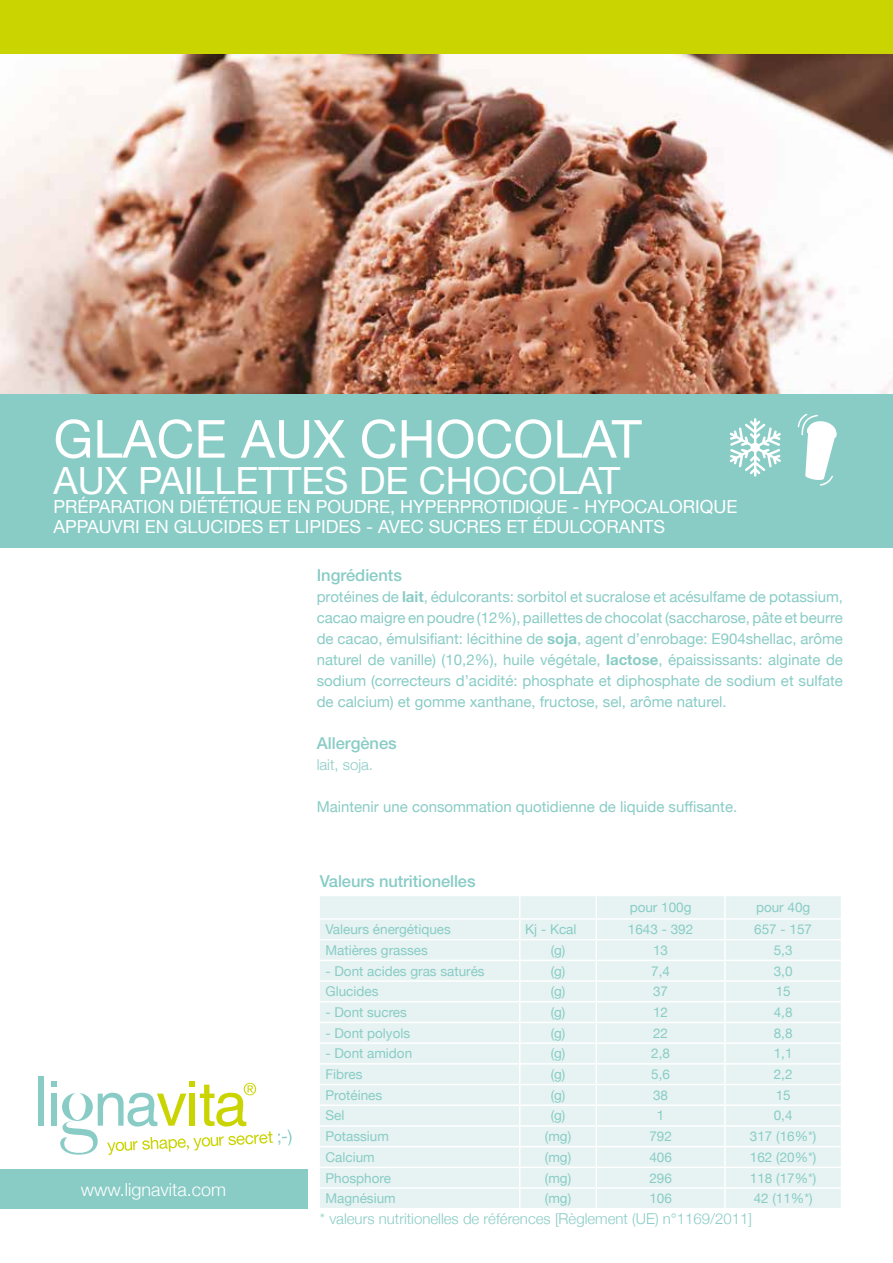
<style>
.page{position:relative;width:893px;height:1263px;background:#fff}
.page>*{position:absolute;margin:0;border:0;box-sizing:border-box;transform-origin:0 0}
.t1{font:52.5px "Helvetica Neue";color:#fff}
.t2{font:37.5px "Helvetica Neue";color:#fff}
.t3{font:18px/19.5px "Helvetica Neue";color:#fff}
.t4{font:300 18px "Helvetica Neue";color:#fff}
.t5{font:500 16.5px "Helvetica Neue LT Std";letter-spacing:-.005em;color:#89ccc6}
.t6{font:15px/21px "Helvetica Neue";color:#89ccc6;text-align:justify}
.t7{font:300 15px "Helvetica Neue";color:#89ccc6}
.t8{font:13.5px "Helvetica Neue";color:#89ccc6}
.s1{font-weight:700}
</style>
<div class="page">
<div style="left:0;top:0;width:893px;height:54px;background:#cad400"></div>
<div style="left:0;top:393px;width:893px;height:154px;background:#89ccc6"></div>
<div style="left:0;top:1169px;width:307px;height:40px;background:#89ccc6"></div>
<div style="left:38px;top:1076px;width:6px;height:50px;background:#89ccc6"></div>
<svg style="left:52px;top:1082px;width:240px;height:73px"></svg>
<img style="left:0;top:54px;width:893px;height:339px">
<div style="left:320px;top:896px;width:521px;height:312px;background:#e6f3f2"></div>
<hr style="left:724px;top:896px;width:2px;height:22px;background:#fff">
<hr style="left:320px;top:918px;width:200px;height:2px;background:#fff">
<hr style="left:520px;top:918px;width:76px;height:2px;background:#fff">
<hr style="left:596px;top:918px;width:129px;height:2px;background:#fff">
<hr style="left:725px;top:918px;width:117px;height:2px;background:#fff">
<hr style="left:320px;top:939px;width:200px;height:1px;background:#fff">
<hr style="left:520px;top:939px;width:76px;height:1px;background:#fff">
<hr style="left:596px;top:939px;width:129px;height:1px;background:#fff">
<hr style="left:725px;top:939px;width:117px;height:1px;background:#fff">
<hr style="left:320px;top:959px;width:200px;height:2px;background:#fff">
<hr style="left:520px;top:959px;width:76px;height:2px;background:#fff">
<hr style="left:596px;top:959px;width:129px;height:2px;background:#fff">
<hr style="left:725px;top:959px;width:117px;height:2px;background:#fff">
<hr style="left:320px;top:980px;width:200px;height:2px;background:#fff">
<hr style="left:520px;top:980px;width:76px;height:2px;background:#fff">
<hr style="left:596px;top:980px;width:129px;height:2px;background:#fff">
<hr style="left:725px;top:980px;width:117px;height:2px;background:#fff">
<svg style="left:724px;top:920px;width:2px;height:81px"></svg>
<hr style="left:320px;top:1001px;width:200px;height:1px;background:#fff">
<hr style="left:520px;top:1001px;width:76px;height:1px;background:#fff">
<hr style="left:596px;top:1001px;width:129px;height:1px;background:#fff">
<hr style="left:725px;top:1001px;width:117px;height:1px;background:#fff">
<hr style="left:724px;top:1002px;width:2px;height:20px;background:#fff">
<hr style="left:320px;top:1022px;width:200px;height:1px;background:#fff">
<hr style="left:520px;top:1022px;width:76px;height:1px;background:#fff">
<hr style="left:596px;top:1022px;width:129px;height:1px;background:#fff">
<hr style="left:725px;top:1022px;width:117px;height:1px;background:#fff">
<hr style="left:320px;top:1042px;width:200px;height:2px;background:#fff">
<hr style="left:520px;top:1042px;width:76px;height:2px;background:#fff">
<hr style="left:596px;top:1042px;width:129px;height:2px;background:#fff">
<hr style="left:725px;top:1042px;width:117px;height:2px;background:#fff">
<svg style="left:724px;top:1023px;width:2px;height:40px"></svg>
<hr style="left:320px;top:1063px;width:200px;height:1px;background:#fff">
<hr style="left:520px;top:1063px;width:76px;height:1px;background:#fff">
<hr style="left:596px;top:1063px;width:129px;height:1px;background:#fff">
<hr style="left:725px;top:1063px;width:117px;height:1px;background:#fff">
<hr style="left:724px;top:1064px;width:2px;height:20px;background:#fff">
<hr style="left:320px;top:1084px;width:200px;height:1px;background:#fff">
<hr style="left:520px;top:1084px;width:76px;height:1px;background:#fff">
<hr style="left:596px;top:1084px;width:129px;height:1px;background:#fff">
<hr style="left:725px;top:1084px;width:117px;height:1px;background:#fff">
<hr style="left:320px;top:1104px;width:200px;height:2px;background:#fff">
<hr style="left:520px;top:1104px;width:76px;height:2px;background:#fff">
<hr style="left:596px;top:1104px;width:129px;height:2px;background:#fff">
<hr style="left:725px;top:1104px;width:117px;height:2px;background:#fff">
<hr style="left:320px;top:1125px;width:200px;height:2px;background:#fff">
<hr style="left:520px;top:1125px;width:76px;height:2px;background:#fff">
<hr style="left:596px;top:1125px;width:129px;height:2px;background:#fff">
<hr style="left:725px;top:1125px;width:117px;height:2px;background:#fff">
<hr style="left:320px;top:1146px;width:200px;height:1px;background:#fff">
<hr style="left:520px;top:1146px;width:76px;height:1px;background:#fff">
<hr style="left:596px;top:1146px;width:129px;height:1px;background:#fff">
<hr style="left:725px;top:1146px;width:117px;height:1px;background:#fff">
<hr style="left:596px;top:1166px;width:129px;height:2px;background:#fff">
<hr style="left:725px;top:1166px;width:117px;height:2px;background:#fff">
<svg style="left:519px;top:896px;width:1px;height:312px"></svg>
<hr style="left:596px;top:1187px;width:129px;height:2px;background:#fff">
<svg style="left:596px;top:896px;width:1px;height:312px"></svg>
<hr style="left:725px;top:1187px;width:117px;height:2px;background:#fff">
<svg style="left:724px;top:1085px;width:2px;height:123px"></svg>
<hr style="left:320px;top:1166px;width:200px;height:2px;background:#fff">
<hr style="left:520px;top:1166px;width:76px;height:2px;background:#fff">
<hr style="left:320px;top:1187px;width:200px;height:2px;background:#fff">
<hr style="left:520px;top:1187px;width:76px;height:2px;background:#fff">
<svg style="left:730px;top:418px;width:51px;height:59px"></svg>
<svg style="left:798px;top:414px;width:39px;height:72px"></svg>
<h1 class="t1" style="left:53px;top:401px;width:590px">GLACE AUX CHOCOLAT</h1>
<h2 class="t2" style="left:53px;top:453px;width:568px">AUX PAILLETTES DE CHOCOLAT</h2>
<p class="t3" style="left:53px;top:498px;width:686px">PRÉPARATION DIÉTÉTIQUE EN POUDRE, HYPERPROTIDIQUE - HYPOCALORIQUE<br>APPAUVRI EN GLUCIDES ET LIPIDES - AVEC SUCRES ET ÉDULCORANTS</p>
<p class="t5" style="left:317px;top:565px;width:87px">Ingrédients</p>
<p class="t6" style="left:317px;top:587px;width:528px">protéines de <span class="s1">lait</span>, édulcorants: sorbitol et sucralose et acésulfame de potassium, cacao maigre en poudre (12%), paillettes de chocolat (saccharose, pâte et beurre de cacao, émulsifiant: lécithine de <span class="s1">soja</span>, agent d’enrobage: E904shellac, arôme naturel de vanille) (10,2%), huile végétale, <span class="s1">lactose</span>, épaississants: alginate de sodium (correcteurs d’acidité: phosphate et diphosphate de sodium et sulfate de calcium) et gomme xanthane, fructose, sel, arôme naturel.</p>
<p class="t5" style="left:317px;top:733px;width:82px">Allergènes</p>
<p class="t7" style="left:317px;top:752px;width:58px">lait, soja.</p>
<p class="t6" style="left:317px;top:797px;width:422px">Maintenir une consommation quotidienne de liquide suffisante.</p>
<p class="t4" style="left:81px;top:1174px;width:147px">www.lignavita.com</p>
<p class="t5" style="left:320px;top:871px;width:157px">Valeurs nutritionelles</p>
<p class="t8" style="left:630px;top:898px;width:63px">pour 100g</p>
<p class="t8" style="left:756px;top:898px;width:56px">pour 40g</p>
<p class="t8" style="left:325px;top:919px;width:127px">Valeurs énergétiques</p>
<p class="t8" style="left:525px;top:919px;width:53px">Kj - Kcal</p>
<p class="t8" style="left:628px;top:919px;width:67px">1643 - 392</p>
<p class="t8" style="left:754px;top:919px;width:59px">657 - 157</p>
<p class="t8" style="left:325px;top:940px;width:104px">Matières grasses</p>
<p class="t8" style="left:551px;top:940px;width:16px">(g)</p>
<p class="t8" style="left:653px;top:940px;width:17px">13</p>
<p class="t8" style="left:774px;top:940px;width:20px">5,3</p>
<p class="t8" style="left:325px;top:961px;width:161px">- Dont acides gras saturés</p>
<p class="t8" style="left:551px;top:961px;width:16px">(g)</p>
<p class="t8" style="left:651px;top:961px;width:20px">7,4</p>
<p class="t8" style="left:774px;top:961px;width:20px">3,0</p>
<p class="t8" style="left:325px;top:982px;width:55px">Glucides</p>
<p class="t8" style="left:551px;top:982px;width:16px">(g)</p>
<p class="t8" style="left:653px;top:982px;width:17px">37</p>
<p class="t8" style="left:776px;top:982px;width:17px">15</p>
<p class="t8" style="left:325px;top:1002px;width:83px">- Dont sucres</p>
<p class="t8" style="left:551px;top:1002px;width:16px">(g)</p>
<p class="t8" style="left:653px;top:1002px;width:17px">12</p>
<p class="t8" style="left:774px;top:1002px;width:20px">4,8</p>
<p class="t8" style="left:325px;top:1023px;width:86px">- Dont polyols</p>
<p class="t8" style="left:551px;top:1023px;width:16px">(g)</p>
<p class="t8" style="left:653px;top:1023px;width:17px">22</p>
<p class="t8" style="left:774px;top:1023px;width:20px">8,8</p>
<p class="t8" style="left:325px;top:1044px;width:88px">- Dont amidon</p>
<p class="t8" style="left:551px;top:1044px;width:16px">(g)</p>
<p class="t8" style="left:651px;top:1044px;width:20px">2,8</p>
<p class="t8" style="left:774px;top:1044px;width:20px">1,1</p>
<p class="t8" style="left:325px;top:1064px;width:39px">Fibres</p>
<p class="t8" style="left:551px;top:1064px;width:16px">(g)</p>
<p class="t8" style="left:651px;top:1064px;width:20px">5,6</p>
<p class="t8" style="left:774px;top:1064px;width:20px">2,2</p>
<p class="t8" style="left:325px;top:1085px;width:58px">Protéines</p>
<p class="t8" style="left:551px;top:1085px;width:16px">(g)</p>
<p class="t8" style="left:653px;top:1085px;width:17px">38</p>
<p class="t8" style="left:776px;top:1085px;width:17px">15</p>
<p class="t8" style="left:325px;top:1106px;width:20px">Sel</p>
<p class="t8" style="left:551px;top:1106px;width:16px">(g)</p>
<p class="t8" style="left:657px;top:1106px;width:9px">1</p>
<p class="t8" style="left:774px;top:1106px;width:20px">0,4</p>
<p class="t8" style="left:325px;top:1126px;width:65px">Potassium</p>
<p class="t8" style="left:545px;top:1126px;width:28px">(mg)</p>
<p class="t8" style="left:649px;top:1126px;width:24px">792</p>
<p class="t8" style="left:750px;top:1126px;width:68px">317 (16%*)</p>
<p class="t8" style="left:325px;top:1147px;width:51px">Calcium</p>
<p class="t8" style="left:545px;top:1147px;width:28px">(mg)</p>
<p class="t8" style="left:649px;top:1147px;width:24px">406</p>
<p class="t8" style="left:750px;top:1147px;width:68px">162 (20%*)</p>
<p class="t8" style="left:325px;top:1168px;width:67px">Phosphore</p>
<p class="t8" style="left:545px;top:1168px;width:28px">(mg)</p>
<p class="t8" style="left:649px;top:1168px;width:24px">296</p>
<p class="t8" style="left:750px;top:1168px;width:68px">118 (17%*)</p>
<p class="t8" style="left:325px;top:1189px;width:72px">Magnésium</p>
<p class="t8" style="left:545px;top:1189px;width:28px">(mg)</p>
<p class="t8" style="left:649px;top:1189px;width:24px">106</p>
<p class="t8" style="left:754px;top:1189px;width:61px">42 (11%*)</p>
<p class="t7" style="left:320px;top:1207px;width:434px">* valeurs nutritionelles de références [Règlement (UE) n°1169/2011]</p>
</div>
